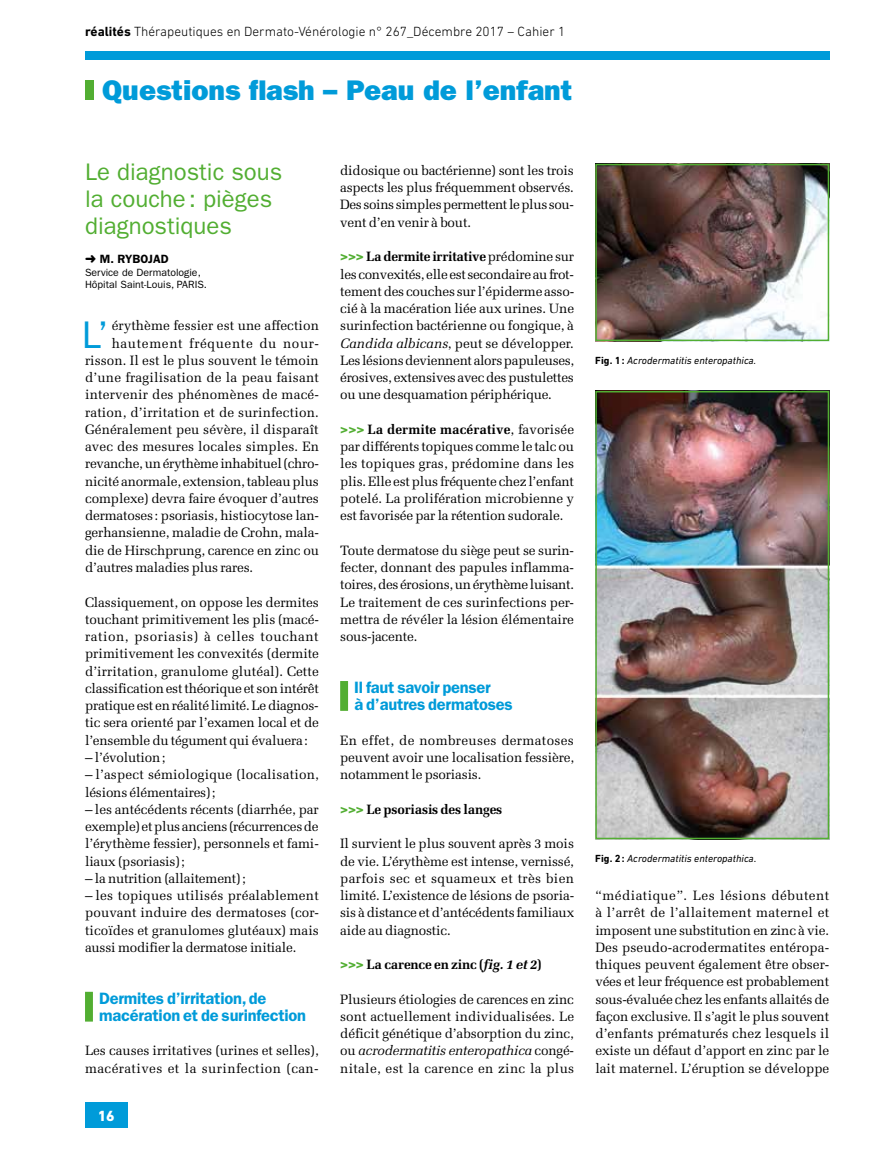
<style>
.page{position:relative;width:893px;height:1149px;background:#fff}
.page>*{position:absolute;margin:0;border:0;box-sizing:border-box;transform-origin:0 0}
.t1{font:38.7px "ITC Franklin Gothic Std";color:#009bd9}
.t2{font:28.5px "ITC Franklin Gothic Std Hvy";color:#009bd9}
.t3{font:24px/27px "ITC Franklin Gothic Std";color:#52ae32}
.t4{font:600 16.5px/17.2px "ITC Franklin Gothic Std";letter-spacing:-.015em;color:#009bd9}
.t5{font:800 15px "DIN Next LT Pro";color:#fff}
.t6{font:13.5px/17.2px "Melior";letter-spacing:-.01em;color:#000;text-align:justify}
.t7{font:13.5px/17.2px "Melior";letter-spacing:.01em;color:#000}
.t8{font:300 13.5px "DIN Next LT Pro";color:#000}
.t9{font:13.5px "Melior";letter-spacing:.015em;color:#000}
.t10{font:700 13.5px "Melior";letter-spacing:-.015em;color:#000}
.t11{font:13.5px "Melior";letter-spacing:.045em;color:#000}
.t12{font:600 12px "ITC Franklin Gothic Std";color:#000}
.t13{font:italic 10.5px "DIN Next LT Pro";color:#000}
.t14{font:10.5px/12.6px "ITC Franklin Gothic Std";color:#000}
.s1{font-weight:700}
.s2{font-family:"ITC Franklin Gothic Std";font-weight:600;color:#52ae32}
.s3{font-style:italic}
.s4{font-weight:700;font-style:normal}
.s5{font-style:normal}
</style>
<div class="page">
<div style="left:85px;top:51px;width:744px;height:9px;background:#009bd9"></div>
<div style="left:85px;top:81px;width:9px;height:19px;background:#52ae32"></div>
<div style="left:85px;top:1101px;width:43px;height:26px;background:#009bd9"></div>
<div style="left:85px;top:991px;width:8px;height:30px;background:#52ae32;border:2px solid #52ae32"></div>
<svg style="left:340px;top:681px;width:8px;height:29px"></svg>
<img style="left:598px;top:167px;width:228px;height:171px">
<div style="left:595px;top:164px;width:234px;height:177px;border:2px solid #52ae32"></div>
<img style="left:598px;top:394px;width:228px;height:442px">
<div style="left:595px;top:391px;width:234px;height:448px;border:2px solid #52ae32"></div>
<p class="t8" style="left:85px;top:23px;width:482px"><span class="s1">réalités</span> Thérapeutiques en Dermato-Vénérologie n° 267_Décembre 2017 – Cahier 1</p>
<h2 class="t2" style="left:102px;top:74px;width:472px">Questions flash – Peau de l’enfant</h2>
<h3 class="t3" style="left:85px;top:159px;width:199px">Le diagnostic sous la couche: pièges diagnostiques</h3>
<p class="t12" style="left:85px;top:252px;width:85px">➜ M. RYBOJAD</p>
<p class="t14" style="left:85px;top:266px;width:124px">Service de Dermatologie,<br>Hôpital Saint-Louis, PARIS.</p>
<h1 class="t1" style="left:82px;top:312px;width:29px">L’</h1>
<p class="t6" style="left:112px;top:317px;width:209px">érythème fessier est une affection</p>
<p class="t11" style="left:112px;top:335px;width:209px">hautement fréquente du nour-</p>
<p class="t6" style="left:85px;top:351px;width:235px">risson. Il est le plus souvent le témoin</p>
<p class="t9" style="left:85px;top:369px;width:236px">d’une fragilisation de la peau faisant</p>
<p class="t9" style="left:85px;top:386px;width:235px">intervenir des phénomènes de macé-</p>
<p class="t7" style="left:85px;top:403px;width:235px">ration, d’irritation et de surinfection.</p>
<p class="t6" style="left:85px;top:420px;width:235px">Généralement peu sévère, il disparaît</p>
<p class="t7" style="left:85px;top:438px;width:235px">avec des mesures locales simples. En</p>
<p class="t6" style="left:85px;top:455px;width:235px">revanche, un érythème inhabituel (chro-</p>
<p class="t6" style="left:85px;top:472px;width:235px">nicité anormale, extension, tableau plus</p>
<p class="t6" style="left:85px;top:489px;width:235px">complexe) devra faire évoquer d’autres</p>
<p class="t6" style="left:85px;top:507px;width:235px">dermatoses: psoriasis, histiocytose lan-</p>
<p class="t6" style="left:85px;top:524px;width:235px">gerhansienne, maladie de Crohn, mala-</p>
<p class="t6" style="left:85px;top:541px;width:235px">die de Hirschprung, carence en zinc ou</p>
<p class="t6" style="left:85px;top:558px;width:170px">d’autres maladies plus rares.</p>
<p class="t6" style="left:85px;top:593px;width:236px">Classiquement, on oppose les dermites touchant primitivement les plis (macé&shy;ration, psoriasis) à celles touchant primitivement les convexités (dermite d’irritation, granulome glutéal). Cette classification est théorique et son intérêt pratique est en réalité limité. Le diagnos&shy;tic sera orienté par l’examen local et de l’ensemble du tégument qui évaluera:</p>
<p class="t6" style="left:85px;top:748px;width:82px">– l’évolution;</p>
<p class="t7" style="left:85px;top:765px;width:235px">– l’aspect sémiologique (localisation, lésions élémentaires);</p>
<p class="t6" style="left:85px;top:800px;width:235px">– les antécédents récents (diarrhée, par exemple) et plus anciens (récurrences de l’érythème fessier), personnels et fami&shy;liaux (psoriasis);</p>
<p class="t6" style="left:85px;top:869px;width:162px">– la nutrition (allaitement);</p>
<p class="t6" style="left:85px;top:886px;width:235px">– les topiques utilisés préalablement pouvant induire des dermatoses (cor&shy;ticoïdes et granulomes glutéaux) mais aussi modifier la dermatose initiale.</p>
<p class="t4" style="left:99px;top:988px;width:208px">Dermites d’irritation, de macération et de surinfection</p>
<p class="t6" style="left:85px;top:1041px;width:235px">Les causes irritatives (urines et selles), macératives et la surinfection (can-</p>
<p class="t5" style="left:98px;top:1106px;width:18px">16</p>
<p class="t6" style="left:340px;top:162px;width:235px">didosique ou bactérienne) sont les trois aspects les plus fréquemment observés.<br>Des soins simples permettent le plus sou&shy;vent d’en venir à bout.</p>
<p class="t6" style="left:340px;top:248px;width:236px"><span class="s2">&gt;&gt;&gt;</span> <span class="s1">La dermite irritative</span> prédomine sur les convexités, elle est secondaire au frot&shy;tement des couches sur l’épiderme asso&shy;cié à la macération liée aux urines. Une surinfection bactérienne ou fongique, à <span class="s3">Candida albicans</span>, peut se développer.<br>Les lésions deviennent alors papuleuses, érosives, extensives avec des pustulettes ou une desquamation périphérique.</p>
<p class="t6" style="left:340px;top:420px;width:235px"><span class="s2">&gt;&gt;&gt;</span> <span class="s1">La dermite macérative</span>, favorisée par différents topiques comme le talc ou les topiques gras, prédomine dans les plis. Elle est plus fréquente chez l’enfant potelé. La prolifération microbienne y est favorisée par la rétention sudorale.</p>
<p class="t6" style="left:340px;top:541px;width:235px">Toute dermatose du siège peut se surin&shy;fecter, donnant des papules inflamma&shy;toires, des érosions, un érythème luisant.<br>Le traitement de ces surinfections per&shy;mettra de révéler la lésion élémentaire sous-jacente.</p>
<p class="t4" style="left:354px;top:678px;width:160px">Il faut savoir penser<br>à d’autres dermatoses</p>
<p class="t6" style="left:340px;top:731px;width:235px">En effet, de nombreuses dermatoses peuvent avoir une localisation fessière, notamment le psoriasis.</p>
<p class="t10" style="left:340px;top:800px;width:164px"><span class="s2">&gt;&gt;&gt;</span> Le psoriasis des langes</p>
<p class="t6" style="left:340px;top:834px;width:235px">Il survient le plus souvent après 3 mois de vie. L’érythème est intense, vernissé, parfois sec et squameux et très bien limité. L’existence de lésions de psoria&shy;sis à distance et d’antécédents familiaux aide au diagnostic.</p>
<p class="t10" style="left:340px;top:956px;width:203px"><span class="s2">&gt;&gt;&gt;</span> La carence en zinc (<span class="s3">fig. 1 et 2</span>)</p>
<p class="t6" style="left:340px;top:990px;width:235px">Plusieurs étiologies de carences en zinc sont actuellement individualisées. Le déficit génétique d’absorption du zinc, ou <span class="s3">acrodermatitis enteropathica</span> congé&shy;nitale, est la carence en zinc la plus</p>
<p class="t13" style="left:595px;top:354px;width:162px"><span class="s4">Fig. 1:</span> Acrodermatitis enteropathica.</p>
<p class="t13" style="left:595px;top:852px;width:162px"><span class="s4">Fig. 2:</span> Acrodermatitis enteropathica<span class="s5">.</span></p>
<p class="t6" style="left:595px;top:886px;width:236px">“médiatique”. Les lésions débutent à l’arrêt de l’allaitement maternel et imposent une substitution en zinc à vie.<br>Des pseudo-acrodermatites entéropa&shy;thiques peuvent également être obser&shy;vées et leur fréquence est probablement sous-évaluée chez les enfants allaités de façon exclusive. Il s’agit le plus souvent d’enfants prématurés chez lesquels il existe un défaut d’apport en zinc par le lait maternel. L’éruption se développe</p>
</div>
